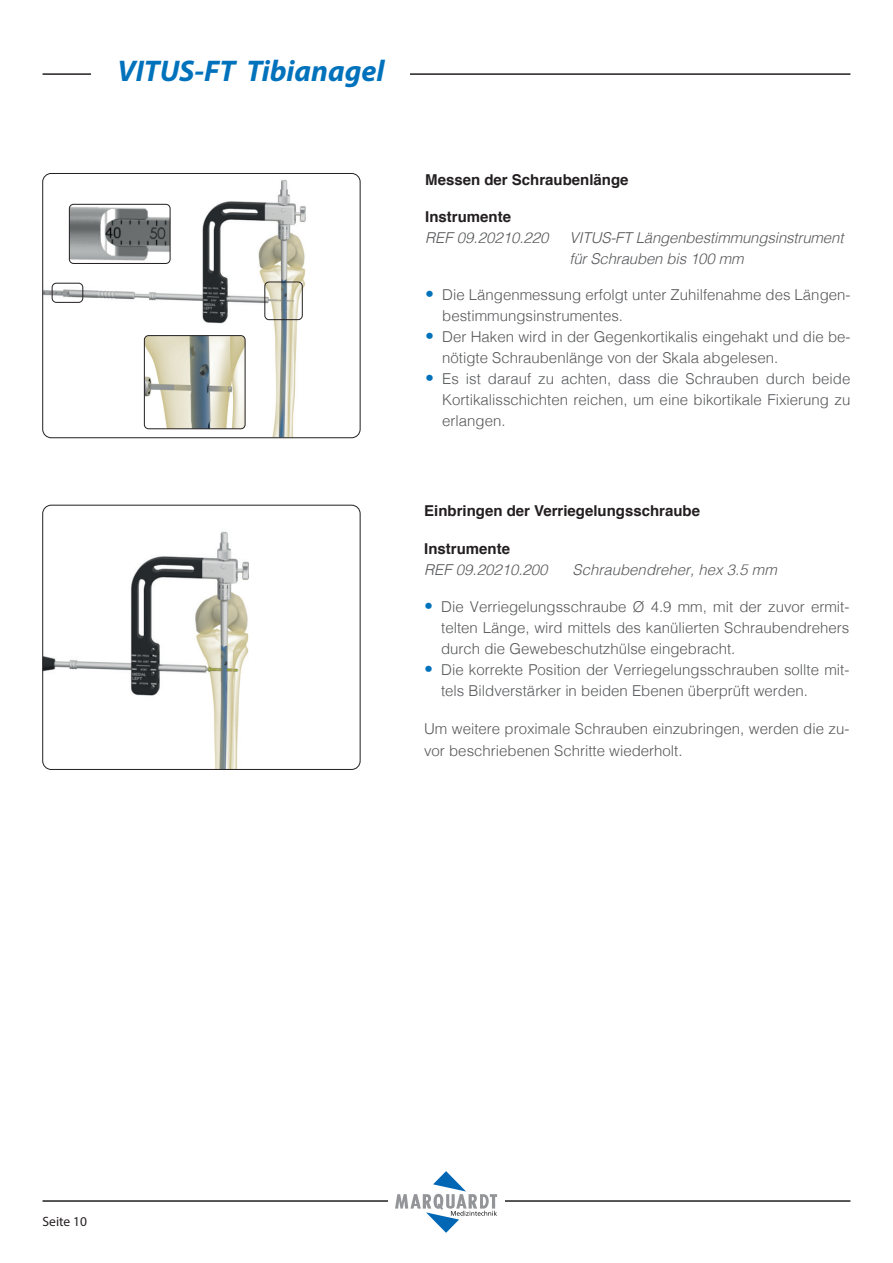
<style>
.page{position:relative;width:893px;height:1263px;background:#fff}
.page>*{position:absolute;margin:0;border:0;box-sizing:border-box;transform-origin:0 0}
.t1{font:italic 700 30px "Myriad Pro";color:#0072bc}
.t2{font:300 15px/21px "Helvetica";color:#57585a}
.t3{font:italic 300 15px/21px "Helvetica";letter-spacing:-.01em;color:#57585a}
.t4{font:700 15px "Helvetica";color:#231f20}
.t5{font:13.5px "Myriad Pro";color:#231f20}
.s1{font-family:"Frutiger LT Com";font-stretch:condensed;font-size:18px;color:#0072bc}
</style>
<div class="page">
<hr style="left:43px;top:73px;width:807px;height:2px;background:#231f20">
<hr style="left:43px;top:1200px;width:807px;height:2px;background:#231f20">
<div style="left:388px;top:1171px;width:117px;height:62px;background:#fff"></div>
<svg style="left:395px;top:1171px;width:102px;height:62px"></svg>
<div style="left:91px;top:63px;width:319px;height:23px;background:#fff"></div>
<img style="left:43px;top:505px;width:317px;height:264px">
<div style="left:43px;top:505px;width:317px;height:265px;border:1px solid #231f20;border-radius:9px"></div>
<img style="left:43px;top:173px;width:263px;height:264px">
<div style="left:43px;top:173px;width:317px;height:265px;border:1px solid #231f20;border-radius:9px"></div>
<div style="left:265px;top:282px;width:37px;height:38px;border:1px solid #231f20;border-radius:4px"></div>
<img style="left:144px;top:336px;width:101px;height:93px">
<div style="left:144px;top:335px;width:101px;height:94px;border:1px solid #231f20;border-radius:4px"></div>
<div style="left:52px;top:283px;width:31px;height:20px;border:1px solid #231f20;border-radius:4px"></div>
<img style="left:69px;top:204px;width:101px;height:59px">
<div style="left:69px;top:204px;width:101px;height:60px;border:1px solid #231f20;border-radius:4px"></div>
<h1 class="t1" style="left:117px;top:51px;width:269px">VITUS-FT Tibianagel</h1>
<p class="t4" style="left:425px;top:167px;width:205px">Messen der Schraubenlänge</p>
<p class="t4" style="left:425px;top:205px;width:87px">Instrumente</p>
<p class="t3" style="left:425px;top:226px;width:125px">REF 09.20210.220</p>
<p class="t3" style="left:569px;top:226px;width:276px">VITUS-FT Längenbestimmungsinstrument für Schrauben bis 100 mm</p>
<p class="t2" style="left:442px;top:283px;width:410px;text-indent:-17px"><span class="s1">•</span> Die Längenmessung erfolgt unter Zuhilfenahme des Längen&shy;bestimmungsinstrumentes.</p>
<p class="t2" style="left:442px;top:325px;width:410px;text-indent:-17px"><span class="s1">•</span> Der Haken wird in der Gegenkortikalis eingehakt und die be&shy;nötigte Schraubenlänge von der Skala abgelesen.</p>
<p class="t2" style="left:442px;top:367px;width:410px;text-align:justify;text-indent:-17px"><span class="s1">•</span> Es ist darauf zu achten, dass die Schrauben durch beide Kortikalisschichten reichen, um eine bikortikale Fixierung zu erlangen.</p>
<p class="t4" style="left:424px;top:499px;width:277px">Einbringen der Verriegelungsschraube</p>
<p class="t4" style="left:424px;top:536px;width:87px">Instrumente</p>
<p class="t3" style="left:424px;top:558px;width:125px">REF 09.20210.200</p>
<p class="t3" style="left:573px;top:558px;width:206px">Schraubendreher, hex 3.5 mm</p>
<p class="t2" style="left:441px;top:595px;width:410px;text-align:justify;text-indent:-17px"><span class="s1">•</span> Die Verriegelungsschraube Ø 4.9 mm, mit der zuvor ermit&shy;telten Länge, wird mittels des kanülierten Schraubendrehers durch die Gewebeschutzhülse eingebracht.</p>
<p class="t2" style="left:441px;top:658px;width:410px;text-indent:-17px"><span class="s1">•</span> Die korrekte Position der Verriegelungsschrauben sollte mit&shy;tels Bildverstärker in beiden Ebenen überprüft werden.</p>
<p class="t2" style="left:424px;top:716px;width:427px;line-height:22.5px">Um weitere proximale Schrauben einzubringen, werden die zu&shy;vor beschriebenen Schritte wiederholt.</p>
<p class="t5" style="left:43px;top:1213px;width:46px">Seite 10</p>
</div>
